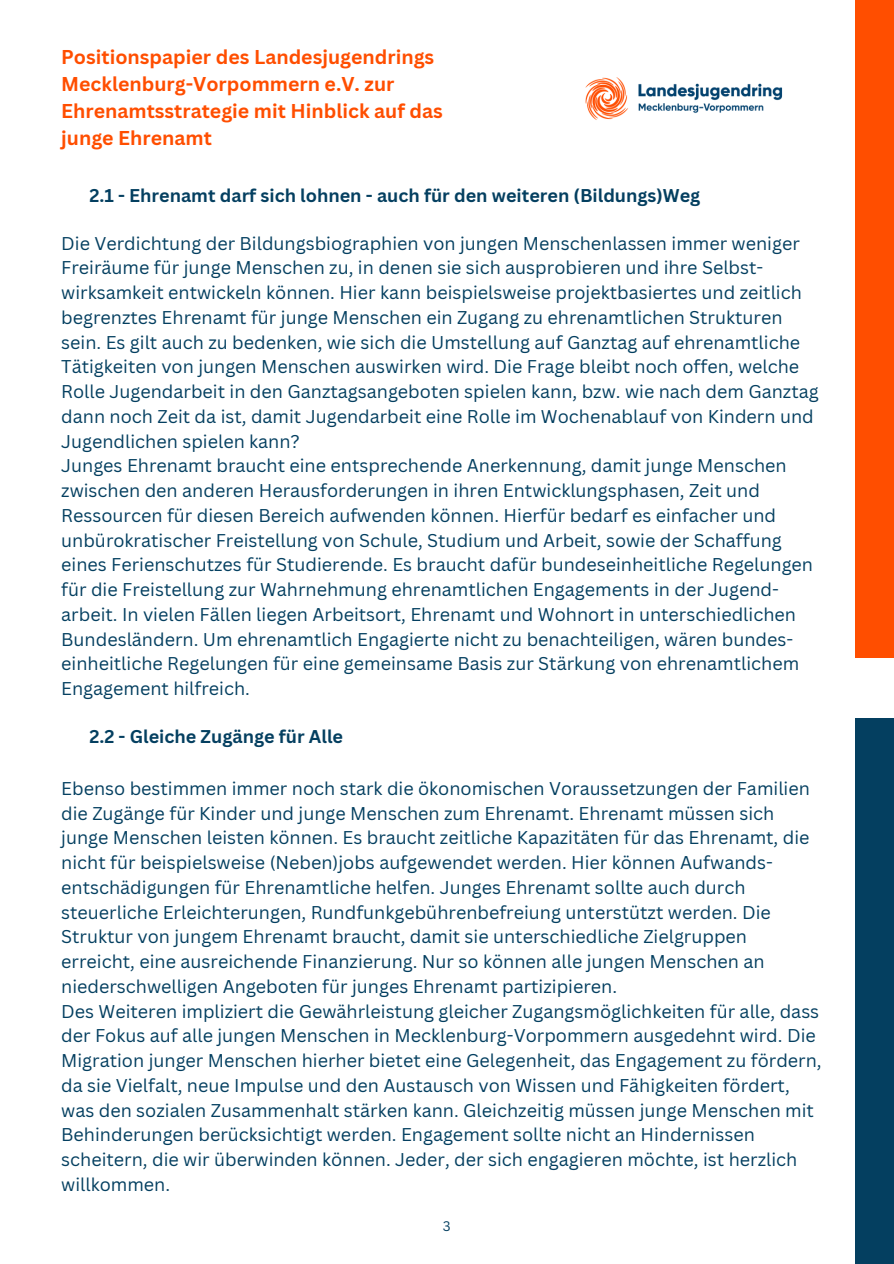
<style>
.page{position:relative;width:894px;height:1264px;background:#fff}
.page>*{position:absolute;margin:0;border:0;box-sizing:border-box;transform-origin:0 0}
.t1{font:700 19.5px/27px "Canva Sans";color:#ff4e00}
.t2{font:18px/24.8px "Canva Sans";color:#043f60}
.t3{font:700 18px "Canva Sans";color:#043f60}
.t4{font:13.5px "Canva Sans";color:#043f60}
</style>
<div class="page">
<img style="left:585px;top:77px;width:198px;height:43px">
<div style="left:855px;top:0;width:38px;height:657px;background:#ff4e00"></div>
<div style="left:855px;top:718px;width:38px;height:545px;background:#043f60"></div>
<p class="t1" style="left:61px;top:43px;width:383px">Positionspapier des Landesjugendrings Mecklenburg-Vorpommern e.V. zur Ehrenamtsstrategie mit Hinblick auf das junge Ehrenamt</p>
<h1 class="t3" style="left:89px;top:183px;width:612px">2.1 - Ehrenamt darf sich lohnen - auch für den weiteren (Bildungs)Weg</h1>
<p class="t2" style="left:61px;top:230px;width:758px">Die Verdichtung der Bildungsbiographien von jungen Menschenlassen immer weniger Freiräume für junge Menschen zu, in denen sie sich ausprobieren und ihre Selbst&shy;wirksamkeit entwickeln können. Hier kann beispielsweise projektbasiertes und zeitlich begrenztes Ehrenamt für junge Menschen ein Zugang zu ehrenamtlichen Strukturen sein. Es gilt auch zu bedenken, wie sich die Umstellung auf Ganztag auf ehrenamtliche Tätigkeiten von jungen Menschen auswirken wird. Die Frage bleibt noch offen, welche Rolle Jugendarbeit in den Ganztagsangeboten spielen kann, bzw. wie nach dem Ganztag dann noch Zeit da ist, damit Jugendarbeit eine Rolle im Wochenablauf von Kindern und Jugendlichen spielen kann?</p>
<h1 class="t2" style="left:61px;top:453px;width:753px">Junges Ehrenamt braucht eine entsprechende Anerkennung, damit junge Menschen zwischen den anderen Herausforderungen in ihren Entwicklungsphasen, Zeit und Ressourcen für diesen Bereich aufwenden können. Hierfür bedarf es einfacher und unbürokratischer Freistellung von Schule, Studium und Arbeit, sowie der Schaffung eines Ferienschutzes für Studierende. Es braucht dafür bundeseinheitliche Regelungen für die Freistellung zur Wahrnehmung ehrenamtlichen Engagements in der Jugend&shy;arbeit. In vielen Fällen liegen Arbeitsort, Ehrenamt und Wohnort in unterschiedlichen Bundesländern. Um ehrenamtlich Engagierte nicht zu benachteiligen, wären bundes&shy;einheitliche Regelungen für eine gemeinsame Basis zur Stärkung von ehrenamtlichem Engagement hilfreich.</h1>
<p class="t3" style="left:89px;top:724px;width:255px">2.2 - Gleiche Zugänge für Alle</p>
<p class="t2" style="left:61px;top:775px;width:750px">Ebenso bestimmen immer noch stark die ökonomischen Voraussetzungen der Familien die Zugänge für Kinder und junge Menschen zum Ehrenamt. Ehrenamt müssen sich junge Menschen leisten können. Es braucht zeitliche Kapazitäten für das Ehrenamt, die nicht für beispielsweise (Neben)jobs aufgewendet werden. Hier können Aufwands&shy;entschädigungen für Ehrenamtliche helfen. Junges Ehrenamt sollte auch durch steuerliche Erleichterungen, Rundfunkgebührenbefreiung unterstützt werden. Die Struktur von jungem Ehrenamt braucht, damit sie unterschiedliche Zielgruppen erreicht, eine ausreichende Finanzierung. Nur so können alle jungen Menschen an niederschwelligen Angeboten für junges Ehrenamt partizipieren.</p>
<p class="t2" style="left:61px;top:998px;width:761px">Des Weiteren impliziert die Gewährleistung gleicher Zugangsmöglichkeiten für alle, dass der Fokus auf alle jungen Menschen in Mecklenburg-Vorpommern ausgedehnt wird. Die Migration junger Menschen hierher bietet eine Gelegenheit, das Engagement zu fördern, da sie Vielfalt, neue Impulse und den Austausch von Wissen und Fähigkeiten fördert, was den sozialen Zusammenhalt stärken kann. Gleichzeitig müssen junge Menschen mit Behinderungen berücksichtigt werden. Engagement sollte nicht an Hindernissen scheitern, die wir überwinden können. Jeder, der sich engagieren möchte, ist herzlich willkommen.</p>
<p class="t4" style="left:443px;top:1216px;width:9px">3</p>
</div>
